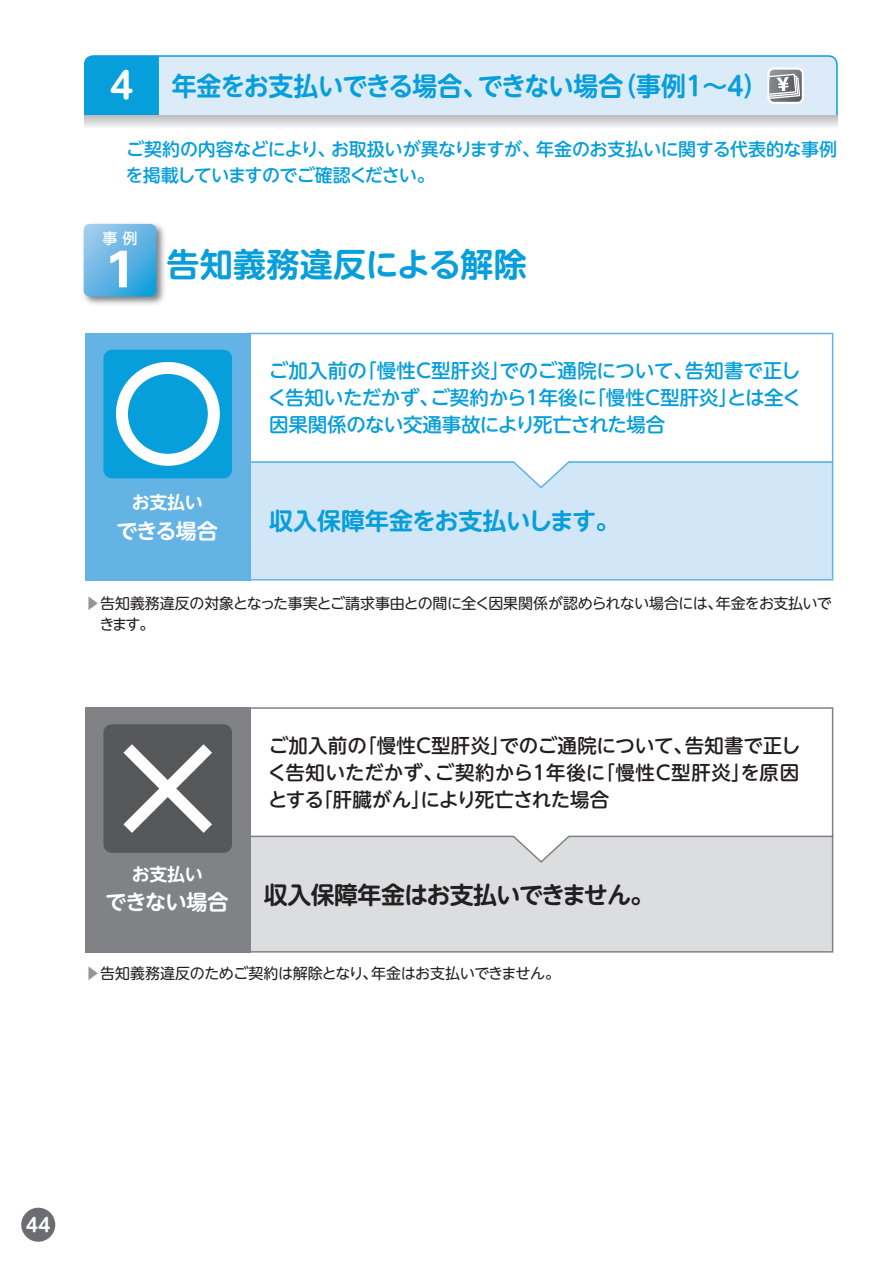
<style>
.page{position:relative;width:893px;height:1263px;background:#fff}
.page>*{position:absolute;margin:0;border:0;box-sizing:border-box;transform-origin:0 0}
.t1{font:700 33px "UD Shin M Go Pro De";letter-spacing:.01em;color:#069edb}
.t2{font:700 26.25px "UD Shin M Go Pro De";letter-spacing:-.015em;color:#069edb;scale:.95 1}
.t3{font:700 24px "UD Shin M Go Pro De";letter-spacing:-.04em;color:#231f20}
.t4{font:700 24px "UD Shin M Go Pro De";letter-spacing:-.01em;color:#069edb}
.t5{font:700 21px "UD Shin M Go Pro De";letter-spacing:-.04em;color:#fff}
.t6{font:500 19.5px/27px "UD Shin M Go Pro";letter-spacing:-.015em;color:#069edb;text-align:justify}
.t7{font:500 19.5px/27px "UD Shin M Go Pro";letter-spacing:.005em;color:#231f20;text-align:justify}
.t8{font:700 18.75px "UD Shin M Go Pro De";color:#fff}
.t9{font:500 18px/25.5px "UD Shin M Go Pro";letter-spacing:-.025em;color:#069edb}
.t10{font:700 17.85px "UD Shin M Go Pro De";letter-spacing:-.01em;color:#fff}
.t11{font:15px/21px "UD Shin M Go Pro";letter-spacing:-.02em;color:#231f20}
.t12{font:500 15px "UD Shin M Go Pro";color:#fff}
.s1{font-size:36px;color:#fff}
.s2{font-family:"Univers";font-size:52.5px;color:#fff}
.s3{color:#939598}
</style>
<div class="page">
<div style="left:21px;top:1208px;width:34px;height:34px;background:#6c6d70;border-radius:50%"></div>
<svg style="left:84px;top:115px;width:754px;height:12px;background:#d5d6d8"></svg>
<div style="left:93px;top:836px;width:740px;height:116px;background:#dcdddf"></div>
<div style="left:92px;top:835px;width:741px;height:117px;border:2px solid #808285"></div>
<svg style="left:250px;top:707px;width:584px;height:157px"></svg>
<div style="left:87px;top:462px;width:746px;height:118px;background:#d1e6f6"></div>
<div style="left:86px;top:461px;width:747px;height:119px;border:2px solid #63b3e4"></div>
<svg style="left:246px;top:332px;width:588px;height:157px"></svg>
<img style="left:83px;top:223px;width:82px;height:82px">
<svg style="left:84px;top:224px;width:72px;height:72px;background:#62b4e4"></svg>
<div style="left:85px;top:707px;width:165px;height:246px;background:#808285"></div>
<div style="left:103px;top:724px;width:129px;height:129px;background:#57585a;border-radius:9px"></div>
<svg style="left:123px;top:744px;width:89px;height:89px"></svg>
<div style="left:85px;top:333px;width:165px;height:247px;background:#63b3e4"></div>
<div style="left:103px;top:350px;width:129px;height:128px;background:#069edb;border-radius:9px"></div>
<div style="left:116px;top:362px;width:104px;height:104px;border:12px solid #fff;border-radius:50%"></div>
<svg style="left:85px;top:56px;width:752px;height:59px;background:#c2e0f2"></svg>
<p class="t2" style="left:110px;top:64px;width:694px"><span class="s1">4</span> 年金をお支払いできる場合、できない場合（事例1〜4）</p>
<p class="t9" style="left:126px;top:136px;width:713px">ご契約の内容などにより、お取扱いが異なりますが、年金のお支払いに関する代表的な事例を掲載していますのでご確認ください。</p>
<p class="t12" style="left:102px;top:226px;width:36px">事 例</p>
<p class="t1" style="left:105px;top:237px;width:423px"><span class="s2">1</span> 告知義務違反による解除</p>
<p class="t10" style="left:132px;top:488px;width:72px">お支払い</p>
<p class="t5" style="left:116px;top:514px;width:103px">できる場合</p>
<p class="t6" style="left:268px;top:356px;width:536px">ご加入前の「慢性C型肝炎」でのご通院について、告知書で正しく告知いただかず、ご契約から1年後に「慢性C型肝炎」とは全く因果関係のない交通事故により死亡された場合</p>
<p class="t4" style="left:269px;top:502px;width:352px">収入保障年金をお支払いします。</p>
<p class="t11" style="left:99px;top:592px;width:734px;text-indent:-14px"><span class="s3">▶</span>告知義務違反の対象となった事実とご請求事由との間に全く因果関係が認められない場合には、年金をお支払いできます。</p>
<p class="t10" style="left:132px;top:859px;width:72px">お支払い</p>
<p class="t5" style="left:106px;top:885px;width:125px">できない場合</p>
<p class="t7" style="left:268px;top:731px;width:534px">ご加入前の「慢性C型肝炎」でのご通院について、告知書で正しく告知いただかず、ご契約から1年後に「慢性C型肝炎」を原因とする「肝臓がん」により死亡された場合</p>
<p class="t3" style="left:264px;top:875px;width:392px">収入保障年金はお支払いできません。</p>
<p class="t11" style="left:85px;top:962px;width:476px"><span class="s3">▶</span>告知義務違反のためご契約は解除となり、年金はお支払いできません。</p>
<p class="t8" style="left:26px;top:1209px;width:26px">44</p>
</div>
